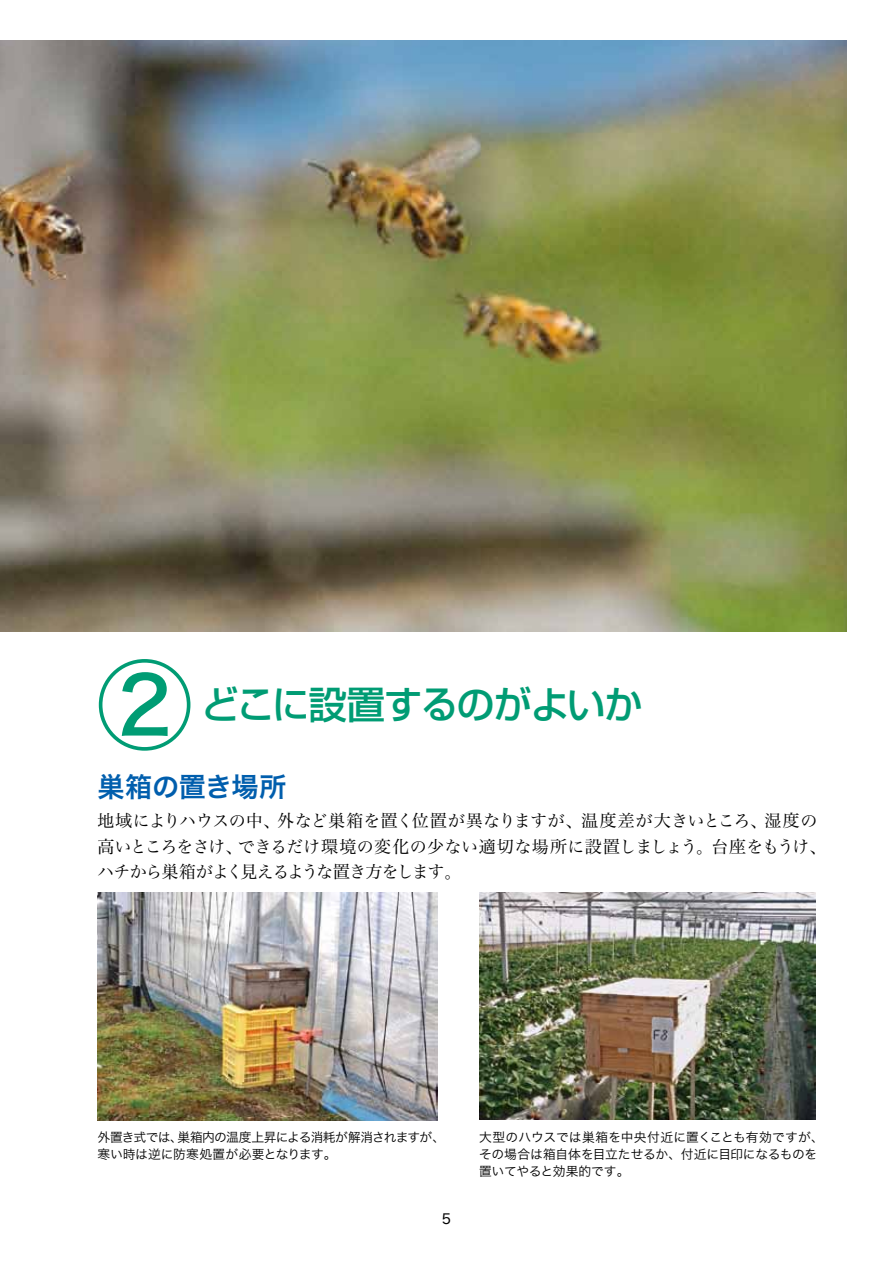
<style>
.page{position:relative;width:893px;height:1263px;background:#fff}
.page>*{position:absolute;margin:0;border:0;box-sizing:border-box;transform-origin:0 0}
.t1{font:95.7px "Hira Kaku Std W5";color:#009c74}
.t2{font:500 38.25px "Shin Go Pr 6";letter-spacing:-.04em;color:#009c74}
.t3{font:27.15px "Hira Kaku Std W6";letter-spacing:-.015em;color:#005ead}
.t4{font:16.95px/25.5px "Hira Min Std W3";letter-spacing:-.03em;color:#000}
.t5{font:13.8px "Hira Kaku Std W4";color:#000}
.t6{font:12.75px/17px "Hira Kaku Std W3";letter-spacing:-.02em;color:#000}
</style>
<div class="page">
<img style="left:0;top:40px;width:846px;height:591px">
<img style="left:98px;top:892px;width:340px;height:229px">
<img style="left:480px;top:892px;width:336px;height:227px">
<h1 class="t1" style="left:97px;top:632px;width:97px">②</h1>
<h2 class="t2" style="left:201px;top:673px;width:443px">どこに設置するのがよいか</h2>
<h3 class="t3" style="left:97px;top:766px;width:190px">巣箱の置き場所</h3>
<h3 class="t4" style="left:97px;top:808px;width:731px">地域によりハウスの中、外など巣箱を置く位置が異なりますが、温度差が大きいところ、湿度の高いところをさけ、できるだけ環境の変化の少ない適切な場所に設置しましょう。台座をもうけ、ハチから巣箱がよく見えるような置き方をします。</h3>
<p class="t6" style="left:97px;top:1129px;width:349px">外置き式では、巣箱内の温度上昇による消耗が解消されますが、寒い時は逆に防寒処置が必要となります。</p>
<p class="t6" style="left:479px;top:1129px;width:346px">大型のハウスでは巣箱を中央付近に置くことも有効ですが、その場合は箱自体を目立たせるか、付近に目印になるものを置いてやると効果的です。</p>
<p class="t5" style="left:442px;top:1208px;width:11px">5</p>
</div>
